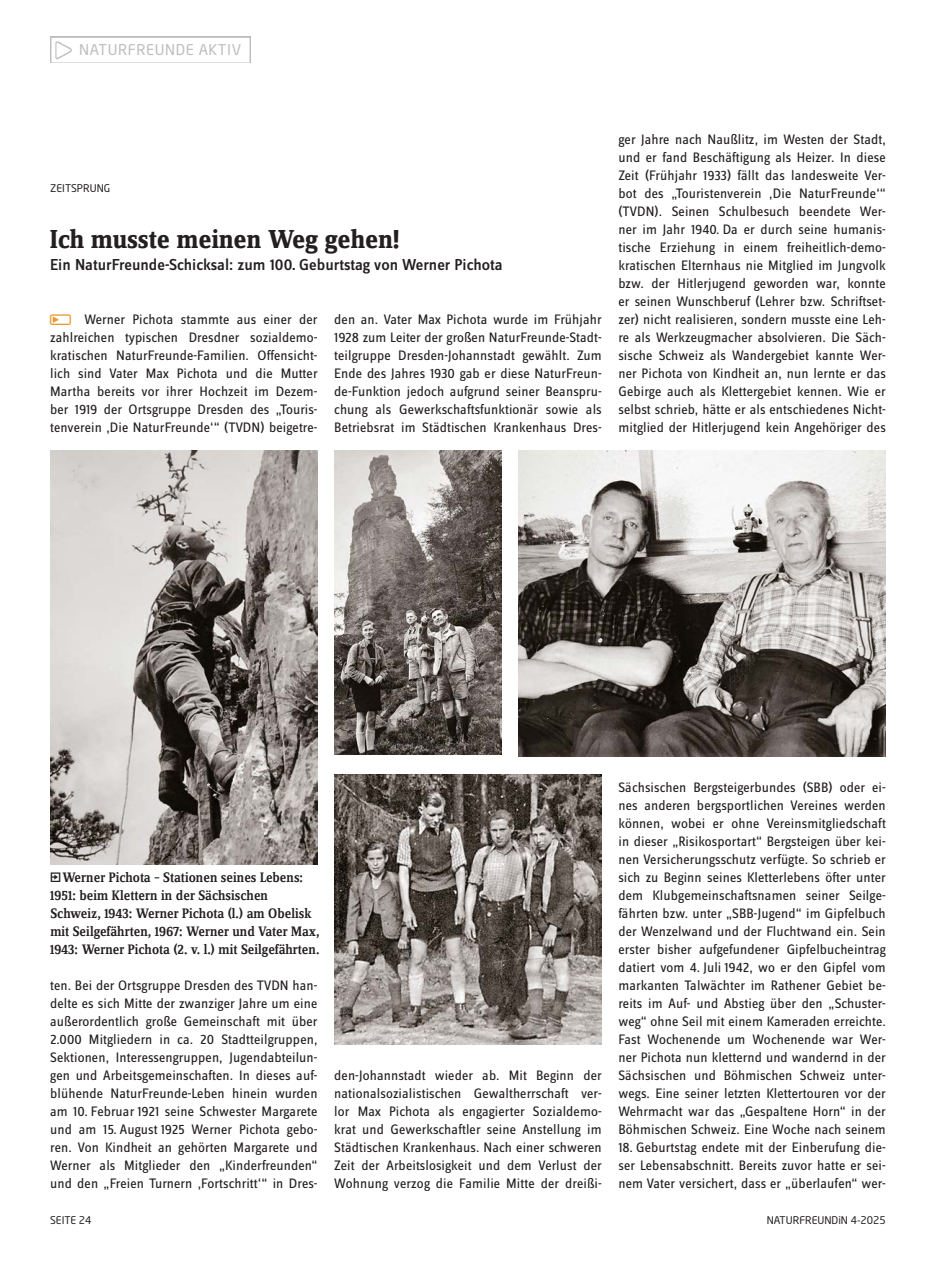
<style>
.page{position:relative;width:936px;height:1263px;background:#fff}
.page>*{position:absolute;margin:0;border:0;box-sizing:border-box;transform-origin:0 0}
.t1{font:27px "Zine Serif Dis OT Bld";letter-spacing:-.005em;color:#231f20}
.t2{font:500 16.5px "Zine Sans Dis OT";color:#231f20}
.t3{font:14.7px "Neo Sans";letter-spacing:.04em;color:#bcbdc0}
.t4{font:14.25px/18px "Zine Sans Dis OT";letter-spacing:.005em;color:#231f20;text-align:justify}
.t5{font:500 14.25px/18px "Zine Serif Dis OT";color:#231f20}
.t6{font:10.5px "Neo Sans";color:#231f20}
.s1{font-family:"NF Dfont 2024 Logo Und Specials";font-size:16.5px;color:#e89b2f}
</style>
<div class="page">
<img style="left:50px;top:36px;width:201px;height:27px">
<img style="left:50px;top:450px;width:267px;height:414px">
<img style="left:334px;top:774px;width:267px;height:270px">
<img style="left:334px;top:450px;width:167px;height:305px">
<img style="left:518px;top:450px;width:367px;height:306px">
<p class="t3" style="left:79px;top:41px;width:163px">NATURFREUNDE AKTIV</p>
<p class="t6" style="left:50px;top:181px;width:62px">ZEITSPRUNG</p>
<h1 class="t1" style="left:50px;top:225px;width:351px">Ich musste meinen Weg gehen!</h1>
<p class="t2" style="left:50px;top:256px;width:454px">Ein NaturFreunde-Schicksal: zum 100. Geburtstag von Werner Pichota</p>
<p class="t4" style="left:50px;top:311px;width:269px"><span class="s1">b</span>Werner Pichota stammte aus einer der zahlreichen typischen Dresdner sozialdemo&shy;kratischen NaturFreunde-Familien. Offensicht&shy;lich sind Vater Max Pichota und die Mutter Martha bereits vor ihrer Hochzeit im Dezem&shy;ber 1919 der Ortsgruppe Dresden des „Touris&shy;tenverein ‚Die NaturFreunde‘“ (TVDN) beigetre-</p>
<p class="t4" style="left:334px;top:311px;width:269px">den an. Vater Max Pichota wurde im Frühjahr 1928 zum Leiter der großen NaturFreunde-Stadt&shy;teilgruppe Dresden-Johannstadt gewählt. Zum Ende des Jahres 1930 gab er diese NaturFreun&shy;de-Funktion jedoch aufgrund seiner Beanspru&shy;chung als Gewerkschaftsfunktionär sowie als Betriebsrat im Städtischen Krankenhaus Dres-</p>
<p class="t4" style="left:618px;top:131px;width:269px">ger Jahre nach Naußlitz, im Westen der Stadt, und er fand Beschäftigung als Heizer. In diese Zeit (Frühjahr 1933) fällt das landesweite Ver&shy;bot des „Touristenverein ‚Die NaturFreunde‘“ (TVDN). Seinen Schulbesuch beendete Wer&shy;ner im Jahr 1940. Da er durch seine humanis&shy;tische Erziehung in einem freiheitlich-demo&shy;kratischen Elternhaus nie Mitglied im Jungvolk bzw. der Hitlerjugend geworden war, konnte er seinen Wunschberuf (Lehrer bzw. Schriftset&shy;zer) nicht realisieren, sondern musste eine Leh&shy;re als Werkzeugmacher absolvieren. Die Säch&shy;sische Schweiz als Wandergebiet kannte Wer&shy;ner Pichota von Kindheit an, nun lernte er das Gebirge auch als Klettergebiet kennen. Wie er selbst schrieb, hätte er als entschiedenes Nicht&shy;mitglied der Hitlerjugend kein Angehöriger des</p>
<p class="t5" style="left:50px;top:869px;width:271px">ŇWerner Pichota – Stationen seines Lebens:<br>1951: beim Klettern in der Sächsischen Schweiz, 1943: Werner Pichota (l.) am Obelisk mit Seilgefährten, 1967: Werner und Vater Max, 1943: Werner Pichota (2. v. l.) mit Seilgefährten.</p>
<p class="t4" style="left:50px;top:977px;width:269px">ten. Bei der Ortsgruppe Dresden des TVDN han&shy;delte es sich Mitte der zwanziger Jahre um eine außerordentlich große Gemeinschaft mit über 2.000 Mitgliedern in ca. 20 Stadtteilgruppen, Sektionen, Interessengruppen, Jugendabteilun&shy;gen und Arbeitsgemeinschaften. In dieses auf&shy;blühende NaturFreunde-Leben hinein wurden am 10. Februar 1921 seine Schwester Margarete und am 15. August 1925 Werner Pichota gebo&shy;ren. Von Kindheit an gehörten Margarete und Werner als Mitglieder den „Kinderfreunden“ und den „Freien Turnern ‚Fortschritt‘“ in Dres-</p>
<p class="t4" style="left:334px;top:1067px;width:269px">den-Johannstadt wieder ab. Mit Beginn der nationalsozialistischen Gewaltherrschaft ver&shy;lor Max Pichota als engagierter Sozialdemo&shy;krat und Gewerkschaftler seine Anstellung im Städtischen Krankenhaus. Nach einer schweren Zeit der Arbeitslosigkeit und dem Verlust der Wohnung verzog die Familie Mitte der dreißi-</p>
<p class="t4" style="left:618px;top:779px;width:269px">Sächsischen Bergsteigerbundes (SBB) oder ei&shy;nes anderen bergsportlichen Vereines werden können, wobei er ohne Vereinsmitgliedschaft in dieser „Risikosportart“ Bergsteigen über kei&shy;nen Versicherungsschutz verfügte. So schrieb er sich zu Beginn seines Kletterlebens öfter unter dem Klubgemeinschaftsnamen seiner Seilge&shy;fährten bzw. unter „SBB-Jugend“ im Gipfelbuch der Wenzelwand und der Fluchtwand ein. Sein erster bisher aufgefundener Gipfelbucheintrag datiert vom 4. Juli 1942, wo er den Gipfel vom markanten Talwächter im Rathener Gebiet be&shy;reits im Auf- und Abstieg über den „Schuster&shy;weg“ ohne Seil mit einem Kameraden erreichte.<br>Fast Wochenende um Wochenende war Wer&shy;ner Pichota nun kletternd und wandernd in der Sächsischen und Böhmischen Schweiz unter&shy;wegs. Eine seiner letzten Klettertouren vor der Wehrmacht war das „Gespaltene Horn“ in der Böhmischen Schweiz. Eine Woche nach seinem</p>
<p class="t4" style="left:618px;top:1139px;width:269px">18. Geburtstag endete mit der Einberufung die&shy;ser Lebensabschnitt. Bereits zuvor hatte er sei&shy;nem Vater versichert, dass er „überlaufen“ wer-</p>
<p class="t6" style="left:50px;top:1214px;width:43px">SEITE 24</p>
<p class="t6" style="left:766px;top:1214px;width:121px">NATURFREUNDiN 4-2025</p>
</div>
